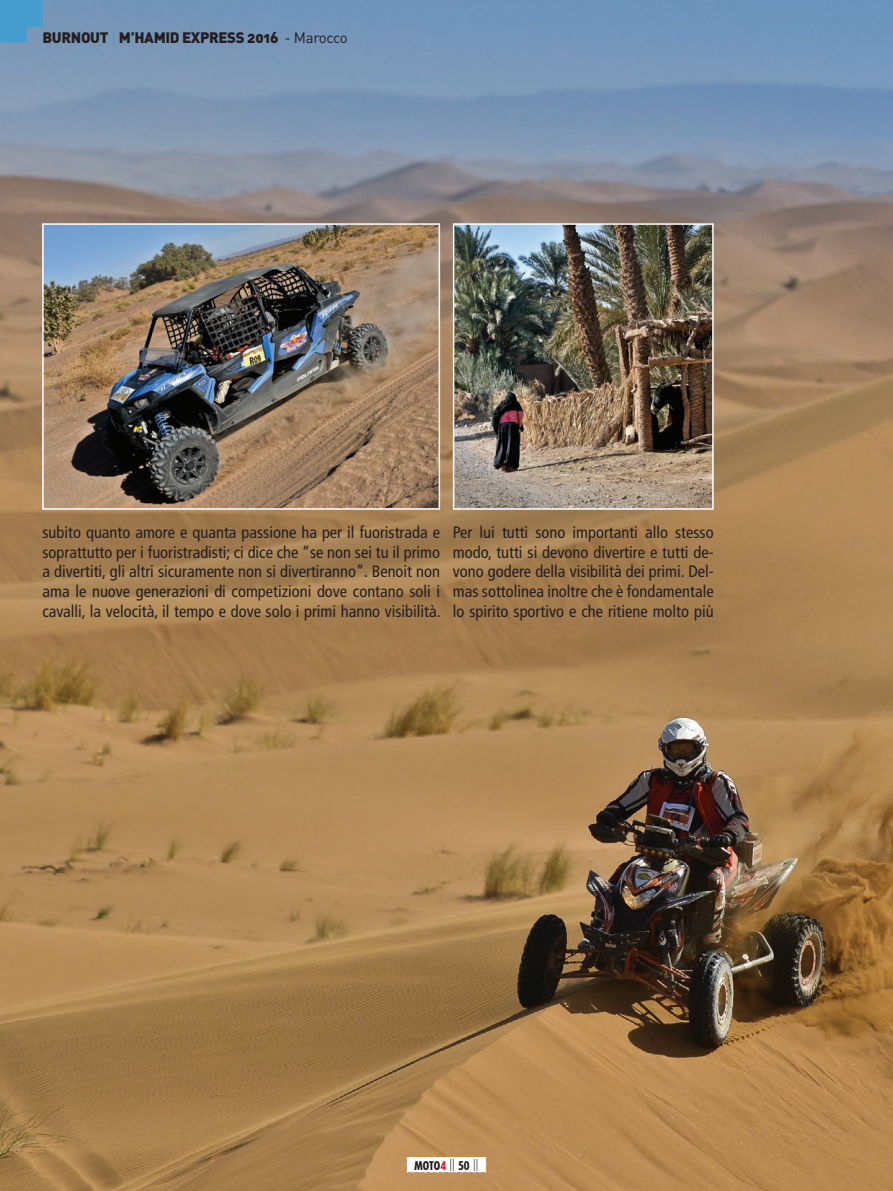
<style>
.page{position:relative;width:893px;height:1191px;background:#fff}
.page>*{position:absolute;margin:0;border:0;box-sizing:border-box;transform-origin:0 0}
.t1{font:condensed 16.5px/19.8px "Frutiger";color:#231f20;text-align:justify}
.t2{font:15px "DIN Black Alternate";letter-spacing:-.025em;color:#231f20}
.t3{font:800 condensed 12px "Tempo";color:#231f20}
.s1{font-family:"DIN";font-weight:300;color:#459dce}
.s2{font-family:"DIN"}
.s3{color:#d1232a}
.s4{font-family:"Frutiger";font-weight:300}
</style>
<div class="page">
<img style="left:0;top:0;width:893px;height:1191px">
<img style="left:45px;top:226px;width:392px;height:281px">
<div style="left:42px;top:223px;width:398px;height:287px;border:2px solid #fff"></div>
<img style="left:456px;top:226px;width:255px;height:281px">
<div style="left:453px;top:223px;width:261px;height:287px;border:2px solid #fff"></div>
<svg style="left:0;top:0;width:43px;height:43px;background:#4d9bca"></svg>
<svg style="left:406px;top:1156px;width:81px;height:16px"></svg>
<p class="t2" style="left:43px;top:27px;width:307px">BURNOUT <span class="s1">|</span> M’HAMID EXPRESS 2016 <span class="s2">- Marocco</span></p>
<p class="t1" style="left:43px;top:522px;width:400px">subito quanto amore e quanta passione ha per il fuoristrada e soprattutto per i fuoristradisti; ci dice che “se non sei tu il primo a divertiti, gli altri sicuramente non si divertiranno”. Benoit non ama le nuove generazioni di competizioni dove contano soli i cavalli, la velocità, il tempo e dove solo i primi hanno visibilità.</p>
<p class="t1" style="left:453px;top:522px;width:262px">Per lui tutti sono importanti allo stesso modo, tutti si devono divertire e tutti de&shy;vono godere della visibilità dei primi. Del&shy;mas sottolinea inoltre che è fondamentale lo spirito sportivo e che ritiene molto più</p>
<p class="t3" style="left:415px;top:1157px;width:65px">MOTO<span class="s3">4</span> <span class="s4">||</span> 50 <span class="s4">||</span></p>
</div>
